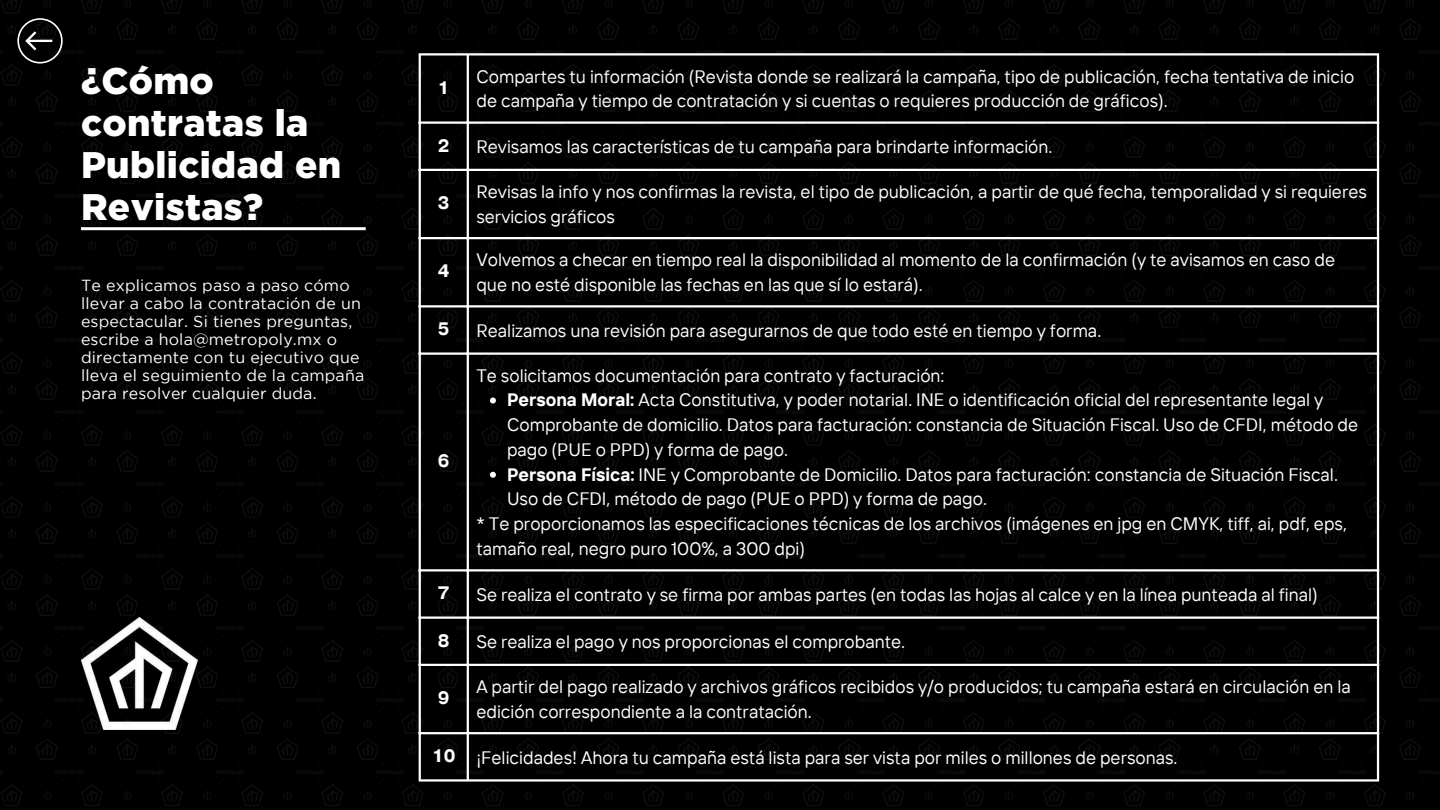
<style>
.page{position:relative;width:1440px;height:810px;background:#fff}
.page>*{position:absolute;margin:0;border:0;box-sizing:border-box;transform-origin:0 0}
.t1{font:900 37px/42px "Gotham";letter-spacing:.01em;color:#fff}
.t2{font:18px/24.8px "TT Interphases";color:#fff}
.t3{font:700 18px "Pragmatica";color:#fff}
.t4{font:16px/18px "Gotham";letter-spacing:.01em;color:#fff}
.s1{font-weight:700}
.s2{font-family:"Pragmatica";font-weight:700}
</style>
<div class="page">
<img style="left:0;top:0;width:1440px;height:810px">
<svg style="left:490px;top:397px;width:6px;height:6px"></svg>
<svg style="left:490px;top:472px;width:6px;height:6px"></svg>
<hr style="left:419px;top:56px;width:2px;height:723px;background:#fff">
<hr style="left:467px;top:56px;width:2px;height:723px;background:#fff">
<hr style="left:1377px;top:56px;width:2px;height:723px;background:#fff">
<hr style="left:419px;top:53px;width:960px;height:3px;background:#fff">
<hr style="left:419px;top:122px;width:960px;height:2px;background:#fff">
<hr style="left:419px;top:169px;width:960px;height:2px;background:#fff">
<hr style="left:419px;top:237px;width:960px;height:2px;background:#fff">
<hr style="left:419px;top:305px;width:960px;height:3px;background:#fff">
<hr style="left:419px;top:352px;width:960px;height:3px;background:#fff">
<hr style="left:419px;top:569px;width:960px;height:3px;background:#fff">
<hr style="left:419px;top:616px;width:960px;height:3px;background:#fff">
<hr style="left:419px;top:664px;width:960px;height:2px;background:#fff">
<hr style="left:419px;top:732px;width:960px;height:2px;background:#fff">
<hr style="left:419px;top:779px;width:960px;height:3px;background:#fff">
<hr style="left:81px;top:227px;width:285px;height:3px;background:#fff">
<svg style="left:18px;top:18px;width:44px;height:45px;background:#2a2a2a"></svg>
<h1 class="t1" style="left:81px;top:59px;width:262px">¿Cómo contratas la<br>Publicidad en<br>Revistas?</h1>
<p class="t4" style="left:81px;top:278px;width:285px">Te explicamos paso a paso cómo llevar a cabo la contratación de un espectacular. Si tienes preguntas, escribe a hola@metropoly.mx o directamente con tu ejecutivo que lleva el seguimiento de la campaña para resolver cualquier duda.</p>
<p class="t3" style="left:438px;top:76px;width:13px">1</p>
<p class="t2" style="left:476px;top:63px;width:879px">Compartes tu información (Revista donde se realizará la campaña, tipo de publicación, fecha tentativa de inicio de campaña y tiempo de contratación y si cuentas o requieres producción de gráficos).</p>
<p class="t3" style="left:438px;top:133px;width:13px">2</p>
<p class="t2" style="left:476px;top:134px;width:578px">Revisamos las características de tu campaña para brindarte información.</p>
<p class="t3" style="left:438px;top:191px;width:13px">3</p>
<p class="t2" style="left:476px;top:179px;width:892px">Revisas la info y nos confirmas la revista, el tipo de publicación, a partir de qué fecha, temporalidad y si requieres servicios gráficos</p>
<p class="t3" style="left:438px;top:259px;width:13px">4</p>
<p class="t2" style="left:476px;top:247px;width:860px">Volvemos a checar en tiempo real la disponibilidad al momento de la confirmación (y te avisamos en caso de que no esté disponible las fechas en las que sí lo estará).</p>
<p class="t3" style="left:438px;top:317px;width:13px">5</p>
<p class="t2" style="left:476px;top:318px;width:626px">Realizamos una revisión para asegurarnos de que todo esté en tiempo y forma.</p>
<p class="t3" style="left:438px;top:449px;width:13px">6</p>
<p class="t2" style="left:476px;top:363px;width:470px">Te solicitamos documentación para contrato y facturación:</p>
<p class="t2" style="left:507px;top:387px;width:818px"><span class="s1">Persona Moral:</span> Acta Constitutiva, y poder notarial. INE o identificación oficial del representante legal y</p>
<p class="t2" style="left:507px;top:412px;width:853px">Comprobante de domicilio. Datos para facturación: constancia de Situación Fiscal. Uso de CFDI, método de</p>
<p class="t2" style="left:507px;top:437px;width:282px">pago (PUE o PPD) y forma de pago.</p>
<p class="t2" style="left:507px;top:462px;width:832px"><span class="s1">Persona Física:</span> INE y Comprobante de Domicilio. Datos para facturación: constancia de Situación Fiscal.</p>
<p class="t2" style="left:507px;top:486px;width:481px">Uso de CFDI, método de pago (PUE o PPD) y forma de pago.</p>
<p class="t2" style="left:476px;top:511px;width:872px">* Te proporcionamos las especificaciones técnicas de los archivos (imágenes en jpg en CMYK, tiff, ai, pdf, eps,</p>
<p class="t2" style="left:476px;top:536px;width:330px">tamaño real, negro puro 100%, a 300 dpi)</p>
<p class="t3" style="left:438px;top:581px;width:13px">7</p>
<p class="t2" style="left:476px;top:582px;width:843px">Se realiza el contrato y se firma por ambas partes (en todas las hojas al calce y en la línea punteada al final)</p>
<p class="t3" style="left:438px;top:628px;width:13px">8</p>
<p class="t2" style="left:476px;top:629px;width:430px">Se realiza el pago y nos proporcionas el comprobante.</p>
<p class="t3" style="left:438px;top:686px;width:13px">9</p>
<p class="t2" style="left:476px;top:674px;width:876px">A partir del pago realizado y archivos gráficos recibidos y/o producidos; tu campaña estará en circulación en la edición correspondiente a la contratación.</p>
<p class="t2" style="left:432px;top:744px;width:747px"><span class="s2">10</span> ¡Felicidades! Ahora tu campaña está lista para ser vista por miles o millones de personas.</p>
</div>
